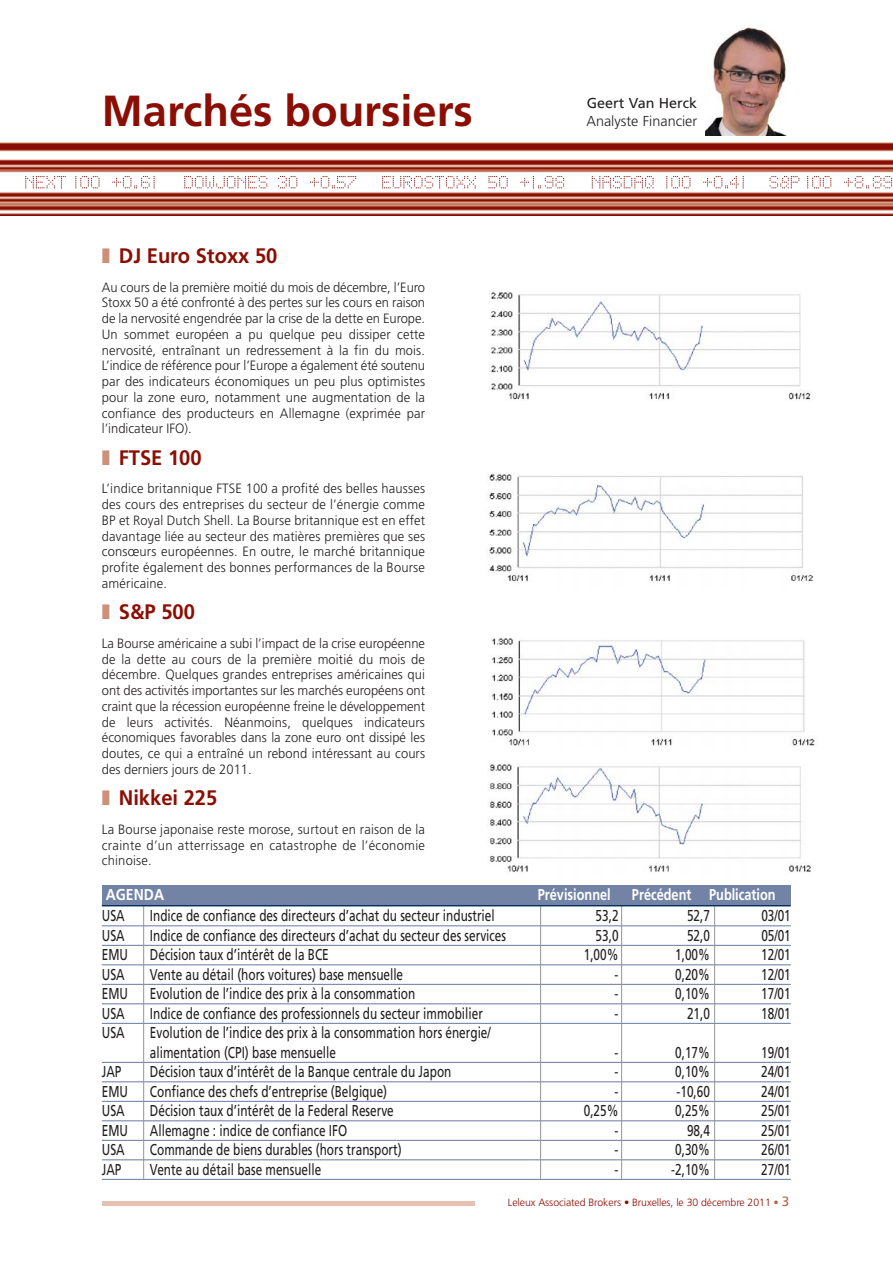
<style>
.page{position:relative;width:893px;height:1263px;background:#fff}
.page>*{position:absolute;margin:0;border:0;box-sizing:border-box;transform-origin:0 0}
.t1{font:700 43.5px "Frutiger";color:#8b0e04}
.t2{font:700 21px "Frutiger";color:#8b0e04;scale:.96 1}
.t3{font:15.75px/19.5px "Frutiger";color:#231f20;scale:.75 1}
.t4{font:700 15.75px "Frutiger";color:#fff;scale:.81 1}
.t5{font:700 15.75px "Frutiger";color:#fff;scale:.89 1}
.t6{font:300 14.4px "Frutiger";color:#231f20}
.t7{font:14.4px "Frutiger";color:#231f20}
.t8{font:300 13.5px/15.8px "Frutiger";letter-spacing:.01em;color:#231f20;text-align:justify;scale:.96 1}
.t9{font:300 10.5px "Frutiger";letter-spacing:-.005em;color:#8b0e04}
.s1{color:#cd8f78}
.s2{color:#b6644b}
.s3{font-weight:400;font-size:13.5px;color:#b6644b}
</style>
<div class="page">
<hr style="left:102px;top:1201px;width:689px;height:4px;background:#e4c1b1">
<div style="left:476px;top:1194px;width:315px;height:24px;background:#fff"></div>
<img style="left:0;top:143px;width:892px;height:72px">
<svg style="left:25px;top:176px;width:41px;height:12px"></svg>
<svg style="left:75px;top:176px;width:25px;height:12px"></svg>
<svg style="left:112px;top:176px;width:43px;height:12px"></svg>
<svg style="left:184px;top:176px;width:83px;height:12px"></svg>
<svg style="left:278px;top:176px;width:19px;height:12px"></svg>
<svg style="left:310px;top:176px;width:46px;height:12px"></svg>
<svg style="left:382px;top:176px;width:94px;height:12px"></svg>
<svg style="left:488px;top:176px;width:20px;height:12px"></svg>
<svg style="left:520px;top:176px;width:44px;height:12px"></svg>
<svg style="left:592px;top:176px;width:62px;height:12px"></svg>
<svg style="left:666px;top:176px;width:24px;height:12px"></svg>
<svg style="left:703px;top:176px;width:41px;height:12px"></svg>
<svg style="left:769px;top:176px;width:30px;height:12px"></svg>
<svg style="left:807px;top:176px;width:24px;height:12px"></svg>
<svg style="left:844px;top:176px;width:48px;height:12px"></svg>
<hr style="left:102px;top:925px;width:689px;height:1px;background:#687a9e">
<hr style="left:102px;top:945px;width:689px;height:1px;background:#687a9e">
<hr style="left:102px;top:964px;width:689px;height:1px;background:#687a9e">
<hr style="left:102px;top:984px;width:689px;height:1px;background:#687a9e">
<hr style="left:102px;top:1003px;width:689px;height:1px;background:#687a9e">
<hr style="left:102px;top:1023px;width:689px;height:1px;background:#687a9e">
<hr style="left:102px;top:1062px;width:689px;height:1px;background:#687a9e">
<hr style="left:102px;top:1081px;width:689px;height:1px;background:#687a9e">
<hr style="left:102px;top:1101px;width:689px;height:1px;background:#687a9e">
<hr style="left:102px;top:1120px;width:689px;height:1px;background:#687a9e">
<hr style="left:102px;top:1140px;width:689px;height:1px;background:#687a9e">
<hr style="left:102px;top:1159px;width:689px;height:1px;background:#687a9e">
<hr style="left:102px;top:1179px;width:689px;height:1px;background:#687a9e">
<hr style="left:143px;top:905px;width:1px;height:274px;background:#939598">
<hr style="left:714px;top:905px;width:1px;height:274px;background:#939598">
<hr style="left:621px;top:905px;width:1px;height:274px;background:#939598">
<hr style="left:540px;top:905px;width:1px;height:274px;background:#939598">
<hr style="left:102px;top:903px;width:689px;height:3px;background:#00305e">
<div style="left:102px;top:885px;width:689px;height:20px;background:#7383a5"></div>
<img style="left:706px;top:26px;width:81px;height:109px">
<img style="left:489px;top:764px;width:322px;height:109px">
<img style="left:490px;top:292px;width:322px;height:108px">
<img style="left:489px;top:474px;width:324px;height:108px">
<img style="left:491px;top:638px;width:324px;height:108px">
<h1 class="t1" style="left:102px;top:93px;width:372px">Marchés boursiers</h1>
<h2 class="t2" style="left:102px;top:247px;width:184px"><span class="s1">❚</span> DJ Euro Stoxx 50</h2>
<p class="t8" style="left:102px;top:280px;width:338px">Au cours de la première moitié du mois de décembre, l’Euro Stoxx 50 a été confronté à des pertes sur les cours en raison de la nervosité engendrée par la crise de la dette en Europe.<br>Un sommet européen a pu quelque peu dissiper cette nervosité, entraînant un redressement à la fin du mois.<br>L’indice de référence pour l’Europe a également été soutenu par des indicateurs économiques un peu plus optimistes pour la zone euro, notamment une augmentation de la confiance des producteurs en Allemagne (exprimée par l’indicateur IFO).</p>
<h2 class="t2" style="left:102px;top:449px;width:105px"><span class="s1">❚</span> FTSE 100</h2>
<p class="t8" style="left:102px;top:482px;width:338px">L’indice britannique FTSE 100 a profité des belles hausses des cours des entreprises du secteur de l’énergie comme BP et Royal Dutch Shell. La Bourse britannique est en effet davantage liée au secteur des matières premières que ses consœurs européennes. En outre, le marché britannique profite également des bonnes performances de la Bourse américaine.</p>
<h2 class="t2" style="left:102px;top:604px;width:98px"><span class="s1">❚</span> S&amp;P 500</h2>
<p class="t8" style="left:102px;top:636px;width:338px">La Bourse américaine a subi l’impact de la crise européenne de la dette au cours de la première moitié du mois de décembre. Quelques grandes entreprises américaines qui ont des activités importantes sur les marchés européens ont craint que la récession européenne freine le développement de leurs activités. Néanmoins, quelques indicateurs économiques favorables dans la zone euro ont dissipé les doutes, ce qui a entraîné un rebond intéressant au cours des derniers jours de 2011.</p>
<h2 class="t2" style="left:102px;top:790px;width:122px"><span class="s1">❚</span> Nikkei 225</h2>
<p class="t8" style="left:102px;top:822px;width:338px">La Bourse japonaise reste morose, surtout en raison de la crainte d’un atterrissage en catastrophe de l’économie chinoise.</p>
<p class="t7" style="left:587px;top:97px;width:112px">Geert Van Herck</p>
<p class="t6" style="left:586px;top:115px;width:112px">Analyste Financier</p>
<p class="t5" style="left:106px;top:888px;width:67px">AGENDA</p>
<p class="t4" style="left:538px;top:888px;width:92px">Prévisionnel</p>
<p class="t4" style="left:632px;top:888px;width:179px">Précédent Publication</p>
<p class="t3" style="left:102px;top:907px;width:32px">USA</p>
<p class="t3" style="left:150px;top:907px;width:461px">Indice de confiance des directeurs d’achat du secteur industriel</p>
<p class="t3" style="left:596px;top:907px;width:32px">53,2</p>
<p class="t3" style="left:687px;top:907px;width:32px">52,7</p>
<p class="t3" style="left:761px;top:907px;width:41px">03/01</p>
<p class="t3" style="left:102px;top:927px;width:32px">USA</p>
<p class="t3" style="left:150px;top:927px;width:476px">Indice de confiance des directeurs d’achat du secteur des services</p>
<p class="t3" style="left:596px;top:927px;width:32px">53,0</p>
<p class="t3" style="left:687px;top:927px;width:32px">52,0</p>
<p class="t3" style="left:761px;top:927px;width:41px">05/01</p>
<p class="t3" style="left:102px;top:946px;width:36px">EMU</p>
<p class="t3" style="left:150px;top:946px;width:240px">Décision taux d’intérêt de la BCE</p>
<p class="t3" style="left:584px;top:946px;width:48px">1,00%</p>
<p class="t3" style="left:675px;top:946px;width:48px">1,00%</p>
<p class="t3" style="left:761px;top:946px;width:41px">12/01</p>
<p class="t3" style="left:102px;top:966px;width:32px">USA</p>
<p class="t3" style="left:150px;top:966px;width:339px">Vente au détail (hors voitures) base mensuelle</p>
<p class="t3" style="left:615px;top:966px;width:7px">-</p>
<p class="t3" style="left:675px;top:966px;width:48px">0,20%</p>
<p class="t3" style="left:761px;top:966px;width:41px">12/01</p>
<p class="t3" style="left:102px;top:985px;width:36px">EMU</p>
<p class="t3" style="left:150px;top:985px;width:355px">Evolution de l’indice des prix à la consommation</p>
<p class="t3" style="left:614px;top:985px;width:7px">-</p>
<p class="t3" style="left:675px;top:985px;width:48px">0,10%</p>
<p class="t3" style="left:761px;top:985px;width:41px">17/01</p>
<p class="t3" style="left:102px;top:1005px;width:32px">USA</p>
<p class="t3" style="left:150px;top:1005px;width:445px">Indice de confiance des professionnels du secteur immobilier</p>
<p class="t3" style="left:615px;top:1005px;width:7px">-</p>
<p class="t3" style="left:687px;top:1005px;width:32px">21,0</p>
<p class="t3" style="left:761px;top:1005px;width:41px">18/01</p>
<p class="t3" style="left:102px;top:1024px;width:32px">USA</p>
<p class="t3" style="left:150px;top:1024px;width:456px">Evolution de l’indice des prix à la consommation hors énergie/ alimentation (CPI) base mensuelle</p>
<p class="t3" style="left:614px;top:1044px;width:7px">-</p>
<p class="t3" style="left:675px;top:1044px;width:48px">0,17%</p>
<p class="t3" style="left:761px;top:1044px;width:41px">19/01</p>
<p class="t3" style="left:102px;top:1063px;width:28px">JAP</p>
<p class="t3" style="left:150px;top:1063px;width:403px">Décision taux d’intérêt de la Banque centrale du Japon</p>
<p class="t3" style="left:614px;top:1063px;width:7px">-</p>
<p class="t3" style="left:675px;top:1063px;width:48px">0,10%</p>
<p class="t3" style="left:761px;top:1063px;width:41px">24/01</p>
<p class="t3" style="left:102px;top:1083px;width:36px">EMU</p>
<p class="t3" style="left:150px;top:1083px;width:318px">Confiance des chefs d’entreprise (Belgique)</p>
<p class="t3" style="left:614px;top:1083px;width:7px">-</p>
<p class="t3" style="left:676px;top:1083px;width:46px">-10,60</p>
<p class="t3" style="left:761px;top:1083px;width:41px">24/01</p>
<p class="t3" style="left:102px;top:1102px;width:32px">USA</p>
<p class="t3" style="left:150px;top:1102px;width:327px">Décision taux d’intérêt de la Federal Reserve</p>
<p class="t3" style="left:584px;top:1102px;width:48px">0,25%</p>
<p class="t3" style="left:675px;top:1102px;width:48px">0,25%</p>
<p class="t3" style="left:761px;top:1102px;width:41px">25/01</p>
<p class="t3" style="left:102px;top:1122px;width:36px">EMU</p>
<p class="t3" style="left:150px;top:1122px;width:265px">Allemagne : indice de confiance IFO</p>
<p class="t3" style="left:615px;top:1122px;width:7px">-</p>
<p class="t3" style="left:687px;top:1122px;width:32px">98,4</p>
<p class="t3" style="left:761px;top:1122px;width:41px">25/01</p>
<p class="t3" style="left:102px;top:1141px;width:32px">USA</p>
<p class="t3" style="left:150px;top:1141px;width:337px">Commande de biens durables (hors transport)</p>
<p class="t3" style="left:615px;top:1141px;width:7px">-</p>
<p class="t3" style="left:675px;top:1141px;width:48px">0,30%</p>
<p class="t3" style="left:761px;top:1141px;width:41px">26/01</p>
<p class="t3" style="left:102px;top:1161px;width:28px">JAP</p>
<p class="t3" style="left:150px;top:1161px;width:230px">Vente au détail base mensuelle</p>
<p class="t3" style="left:615px;top:1161px;width:7px">-</p>
<p class="t3" style="left:671px;top:1161px;width:53px">-2,10%</p>
<p class="t3" style="left:761px;top:1161px;width:41px">27/01</p>
<p class="t9" style="left:508px;top:1198px;width:283px">Leleux Associated Brokers • Bruxelles, le 30 décembre 2011 <span class="s2">•</span> <span class="s3">3</span></p>
</div>
